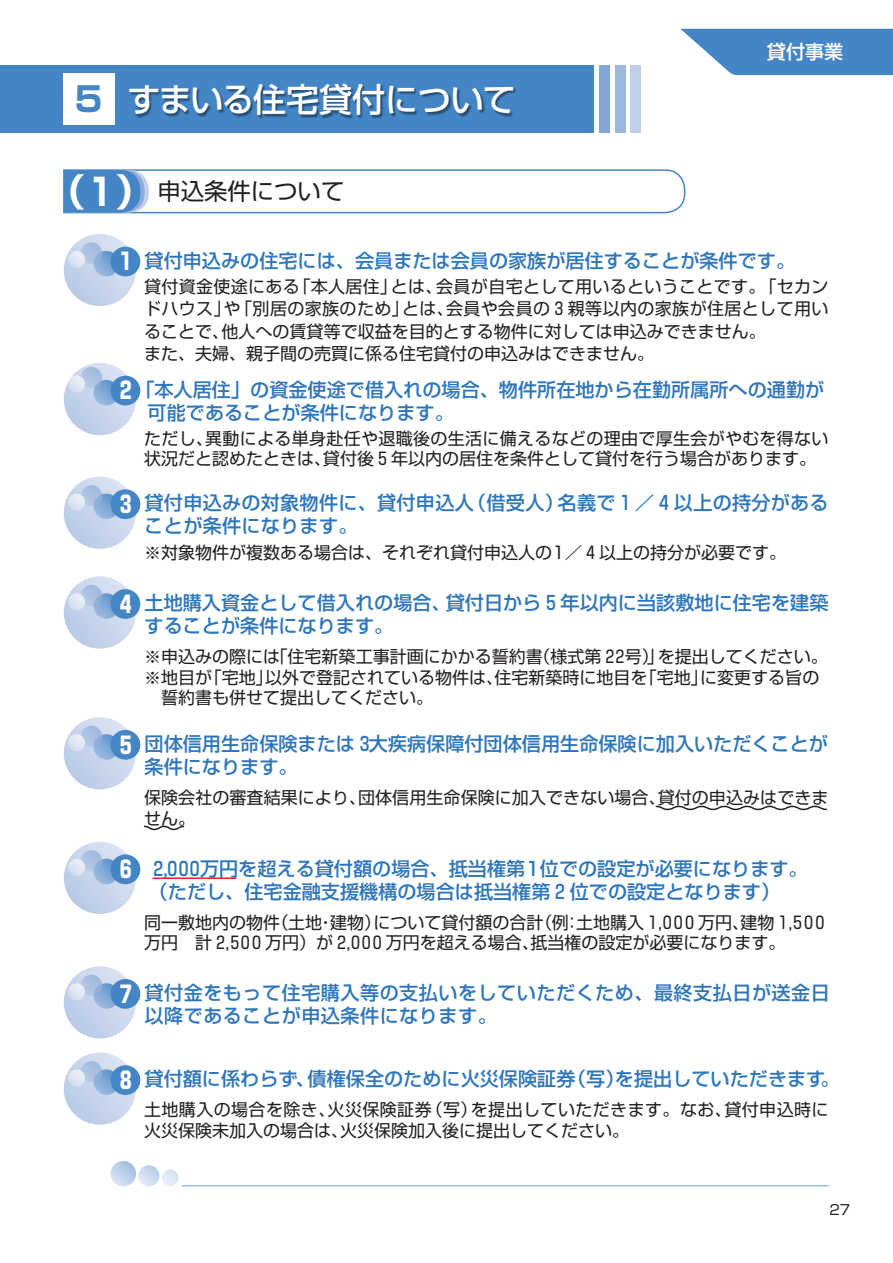
<style>
.page{position:relative;width:893px;height:1263px;background:#fff}
.page>*{position:absolute;margin:0;border:0;box-sizing:border-box;transform-origin:0 0}
.t1{font:500 33px "Shin Go";letter-spacing:-.01em;color:#fff}
.t2{font:23.4px "Shin Go";color:#231f20}
.t3{font:700 23.4px "Shin Go";color:#fff}
.t4{font:500 19.2px/23px "Shin Go";color:#2e76bc}
.t5{font:500 19.2px/23px "Shin Go";letter-spacing:.025em;color:#2e76bc}
.t6{font:500 19.2px "Shin Go";color:#fff}
.t7{font:16.95px/20.4px "Shin Go";color:#231f20}
.t8{font:16.95px/22.5px "Shin Go";letter-spacing:.02em;color:#231f20}
.t9{font:16.95px/20.4px "Shin Go";letter-spacing:.025em;color:#231f20}
.t10{font:13.8px "Shin Go";color:#231f20}
.s1{font-weight:700;font-size:34.05px;color:#4485c6}
.s2{font-weight:700;font-size:37.2px;color:#fff}
.s3{font-weight:700;font-size:23.4px;color:#fff}
</style>
<div class="page">
<svg style="left:680px;top:29px;width:213px;height:46px"></svg>
<svg style="left:64px;top:234px;width:72px;height:72px;fill:#c6d3eb"></svg>
<svg style="left:94px;top:251px;width:25px;height:25px"></svg>
<svg style="left:81px;top:242px;width:21px;height:22px"></svg>
<div style="left:68px;top:251px;width:17px;height:17px;background:#dfe7f3;border-radius:50%"></div>
<svg style="left:64px;top:363px;width:72px;height:72px;fill:#c5d3eb"></svg>
<svg style="left:94px;top:380px;width:25px;height:25px"></svg>
<div style="left:81px;top:367px;width:21px;height:21px;background:#abc1e2;border-radius:50%"></div>
<svg style="left:68px;top:375px;width:17px;height:17px"></svg>
<div style="left:64px;top:717px;width:72px;height:72px;background:linear-gradient(to right,#bbcce8,#d5dff0);border-radius:50%"></div>
<svg style="left:94px;top:734px;width:25px;height:26px"></svg>
<svg style="left:81px;top:726px;width:21px;height:21px"></svg>
<div style="left:68px;top:734px;width:17px;height:17px;background:#e0e7f4;border-radius:50%"></div>
<div style="left:64px;top:842px;width:72px;height:72px;background:linear-gradient(to right,#bccce8,#d2ddef);border-radius:50%"></div>
<svg style="left:94px;top:859px;width:25px;height:25px"></svg>
<svg style="left:81px;top:850px;width:21px;height:21px"></svg>
<svg style="left:68px;top:859px;width:17px;height:17px"></svg>
<div style="left:64px;top:966px;width:72px;height:72px;background:linear-gradient(to right,#bbcce8,#d5dff0);border-radius:50%"></div>
<svg style="left:94px;top:983px;width:25px;height:26px"></svg>
<svg style="left:81px;top:975px;width:21px;height:21px"></svg>
<div style="left:68px;top:983px;width:17px;height:17px;background:#e0e7f4;border-radius:50%"></div>
<div style="left:64px;top:1052px;width:72px;height:73px;background:linear-gradient(to right,#bbcce8,#d5dff0);border-radius:50%"></div>
<svg style="left:94px;top:1069px;width:25px;height:26px"></svg>
<svg style="left:81px;top:1061px;width:21px;height:21px"></svg>
<div style="left:68px;top:1069px;width:17px;height:17px;background:#dfe7f4;border-radius:50%"></div>
<div style="left:64px;top:576px;width:72px;height:73px;background:linear-gradient(to right,#bbcbe7,#d6e0f1);border-radius:50%"></div>
<svg style="left:94px;top:593px;width:25px;height:26px"></svg>
<svg style="left:81px;top:585px;width:21px;height:21px"></svg>
<div style="left:68px;top:593px;width:17px;height:17px;background:#dfe7f4;border-radius:50%"></div>
<div style="left:64px;top:477px;width:72px;height:72px;background:linear-gradient(to right,#bccce8,#d3def0);border-radius:50%"></div>
<svg style="left:94px;top:494px;width:25px;height:25px"></svg>
<svg style="left:81px;top:485px;width:21px;height:21px"></svg>
<div style="left:68px;top:494px;width:17px;height:17px;background:#dfe7f3;border-radius:50%"></div>
<svg style="left:111px;top:1161px;width:25px;height:25px"></svg>
<svg style="left:138px;top:1165px;width:21px;height:21px"></svg>
<div style="left:162px;top:1169px;width:17px;height:17px;background:#e1e9f5;border-radius:50%"></div>
<hr style="left:182px;top:1185px;width:646px;height:1px;background:#90b2dd">
<div style="left:0;top:66px;width:594px;height:67px;background:#4485c6"></div>
<div style="left:599px;top:66px;width:10px;height:67px;background:#83a7d7"></div>
<div style="left:615px;top:66px;width:10px;height:67px;background:#9eb7df"></div>
<div style="left:631px;top:66px;width:10px;height:67px;background:#c1d0ea"></div>
<img style="left:130px;top:84px;width:386px;height:35px">
<div style="left:64px;top:74px;width:51px;height:51px;background:#fff"></div>
<div style="left:111px;top:247px;width:29px;height:29px;background:#4485c6;border-radius:50%"></div>
<div style="left:111px;top:376px;width:29px;height:29px;background:#4485c6;border-radius:50%"></div>
<div style="left:111px;top:730px;width:29px;height:30px;background:#4485c6;border-radius:50%"></div>
<div style="left:111px;top:854px;width:29px;height:30px;background:#4485c6;border-radius:50%"></div>
<div style="left:111px;top:979px;width:29px;height:30px;background:#4485c6;border-radius:50%"></div>
<div style="left:111px;top:1065px;width:29px;height:30px;background:#4485c6;border-radius:50%"></div>
<div style="left:111px;top:589px;width:29px;height:30px;background:#4485c6;border-radius:50%"></div>
<div style="left:111px;top:489px;width:29px;height:30px;background:#4485c6;border-radius:50%"></div>
<svg style="left:63px;top:169px;width:623px;height:45px"></svg>
<hr style="left:153px;top:877px;width:83px;height:2px;background:#ee1d23">
<svg style="left:655px;top:805px;width:172px;height:6px"></svg>
<svg style="left:143px;top:825px;width:42px;height:6px"></svg>
<p class="t1" style="left:75px;top:78px;width:442px"><span class="s1">5</span> すまいる住宅貸付について</p>
<p class="t2" style="left:49px;top:176px;width:297px"><span class="s2">（１）</span>申込条件について</p>
<p class="t6" style="left:767px;top:39px;width:78px">貸付事業</p>
<p class="t4" style="left:114px;top:248px;width:683px"><span class="s3">１</span>貸付申込みの住宅には、会員または会員の家族が居住することが条件です。</p>
<p class="t3" style="left:114px;top:375px;width:25px">２</p>
<p class="t3" style="left:114px;top:489px;width:25px">３</p>
<p class="t8" style="left:144px;top:274px;width:686px">貸付資金使途にある「本人居住」とは、会員が自宅として用いるということです。「セカンドハウス」や「別居の家族のため」とは、会員や会員の３親等以内の家族が住居として用いることで、他人への賃貸等で収益を目的とする物件に対しては申込みできません。<br>また、夫婦、親子間の売買に係る住宅貸付の申込みはできません。</p>
<p class="t4" style="left:148px;top:377px;width:678px;text-indent:-12px">「本人居住」の資金使途で借入れの場合、物件所在地から在勤所属所への通勤が可能であることが条件になります。</p>
<p class="t8" style="left:144px;top:427px;width:686px;line-height:20.4px">ただし、異動による単身赴任や退職後の生活に備えるなどの理由で厚生会がやむを得ない状況だと認めたときは、貸付後５年以内の居住を条件として貸付を行う場合があります。</p>
<p class="t4" style="left:145px;top:491px;width:686px">貸付申込みの対象物件に、貸付申込人（借受人）名義で１／４以上の持分があることが条件になります。</p>
<p class="t7" style="left:144px;top:541px;width:644px">※対象物件が複数ある場合は、それぞれ貸付申込人の1／４以上の持分が必要です。</p>
<p class="t3" style="left:114px;top:588px;width:25px">４</p>
<p class="t3" style="left:114px;top:729px;width:25px">５</p>
<p class="t4" style="left:145px;top:591px;width:685px">土地購入資金として借入れの場合、貸付日から５年以内に当該敷地に住宅を建築することが条件になります。</p>
<p class="t7" style="left:144px;top:646px;width:685px">※申込みの際には「住宅新築工事計画にかかる誓約書（様式第２２号）」を提出してください。※地目が「宅地」以外で登記されている物件は、住宅新築時に地目を「宅地」に変更する旨の　誓約書も併せて提出してください。</p>
<p class="t4" style="left:145px;top:731px;width:685px">団体信用生命保険または３大疾病保障付団体信用生命保険に加入いただくことが条件になります。</p>
<p class="t7" style="left:144px;top:786px;width:686px">保険会社の審査結果により、団体信用生命保険に加入できない場合、貸付の申込みはできません。</p>
<p class="t3" style="left:114px;top:854px;width:25px">６</p>
<p class="t3" style="left:114px;top:978px;width:25px">７</p>
<p class="t4" style="left:149px;top:856px;width:660px">２，０００万円を超える貸付額の場合、抵当権第1位での設定が必要になります。（ただし、住宅金融支援機構の場合は抵当権第２位での設定となります）</p>
<p class="t7" style="left:144px;top:911px;width:686px">同一敷地内の物件（土地・建物）について貸付額の合計（例：土地購入１，０００万円、建物１，５００万円　計２，５００万円）が２，０００万円を超える場合、抵当権の設定が必要になります。</p>
<p class="t5" style="left:145px;top:980px;width:687px">貸付金をもって住宅購入等の支払いをしていただくため、最終支払日が送金日以降であることが申込条件になります。</p>
<p class="t4" style="left:114px;top:1067px;width:727px"><span class="s3">８</span>貸付額に係わらず、債権保全のために火災保険証券（写）を提出していただきます。</p>
<p class="t9" style="left:144px;top:1098px;width:686px">土地購入の場合を除き、火災保険証券（写）を提出していただきます。なお、貸付申込時に火災保険未加入の場合は、火災保険加入後に提出してください。</p>
<p class="t10" style="left:829px;top:1201px;width:22px">27</p>
</div>
